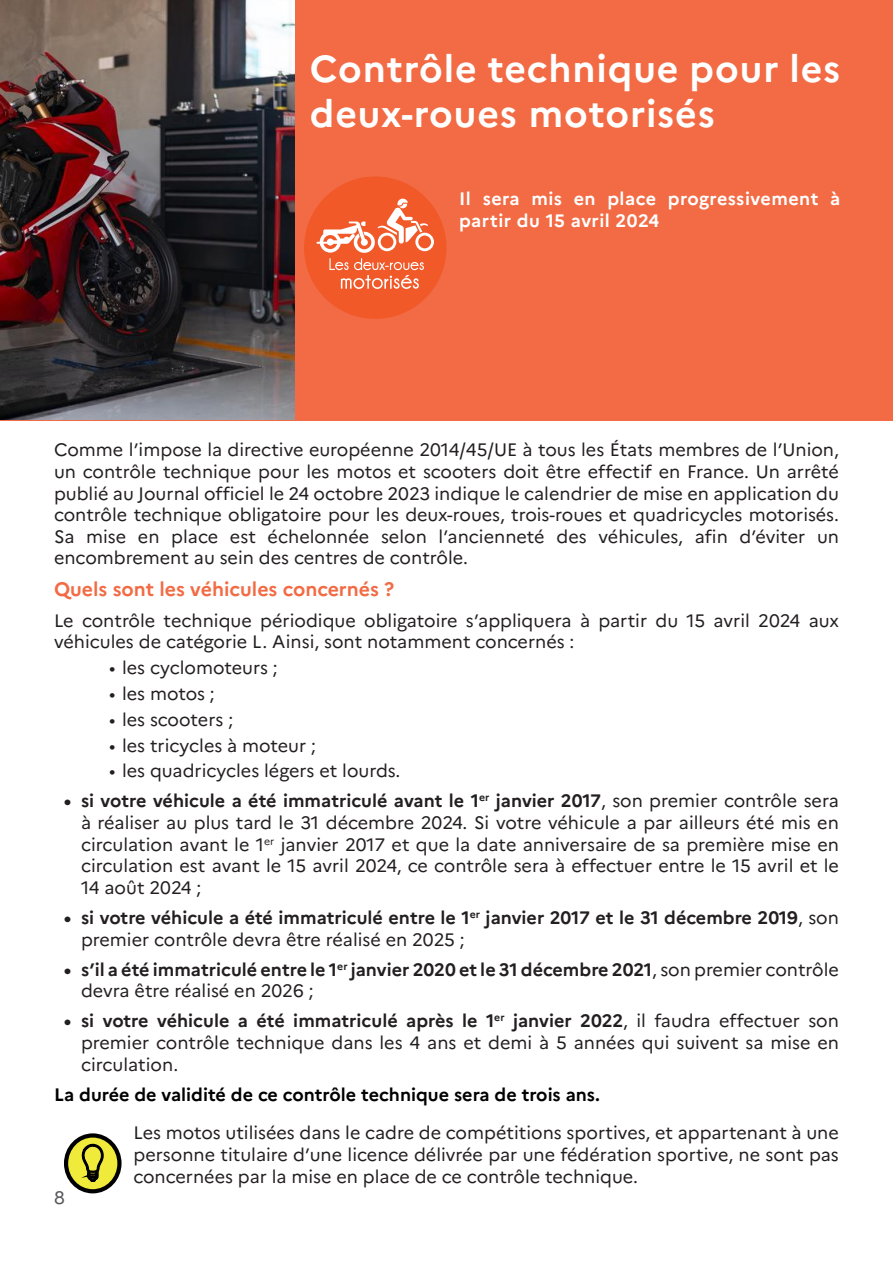
<style>
.page{position:relative;width:893px;height:1263px;background:#fff}
.page>*{position:absolute;margin:0;border:0;box-sizing:border-box;transform-origin:0 0}
.t1{font:700 37.5px/45px "Marianne";letter-spacing:.025em;color:#fff}
.t2{font:700 19.5px "Marianne";color:#f26b44}
.t3{font:18px/21.6px "Marianne";color:#231f20;text-align:justify}
.t4{font:700 18px/21.6px "Marianne";color:#231f20}
.t5{font:700 18px "Marianne";color:#000}
.t6{font:700 18px/21.6px "Marianne";letter-spacing:.025em;color:#fff}
.t7{font:18px "Marianne";color:#57585a}
.s1{font-weight:700}
.s2{font-weight:400}
</style>
<div class="page">
<div style="left:0;top:0;width:893px;height:420px;background:#f26b44"></div>
<img style="left:0;top:0;width:295px;height:420px">
<div style="left:304px;top:176px;width:142px;height:143px;background:#f15929;border-radius:50%"></div>
<svg style="left:316px;top:199px;width:118px;height:90px"></svg>
<svg style="left:66px;top:1135px;width:53px;height:56px"></svg>
<div style="left:64px;top:1133px;width:58px;height:60px;border:4px solid #000;border-radius:50%"></div>
<svg style="left:81px;top:1133px;width:24px;height:61px"></svg>
<p class="t1" style="left:310px;top:46px;width:532px">Contrôle technique pour les deux-roues motorisés</p>
<p class="t6" style="left:459px;top:188px;width:383px">Il sera mis en place progressivement à partir du 15 avril 2024</p>
<p class="t3" style="left:54px;top:439px;width:786px">Comme l’impose la directive européenne 2014/45/UE à tous les États membres de l’Union, un contrôle technique pour les motos et scooters doit être effectif en France. Un arrêté publié au Journal officiel le 24 octobre 2023 indique le calendrier de mise en application du contrôle technique obligatoire pour les deux-roues, trois-roues et quadricycles motorisés.<br>Sa mise en place est échelonnée selon l’ancienneté des véhicules, afin d’éviter un encombrement au sein des centres de contrôle.</p>
<p class="t2" style="left:54px;top:577px;width:342px">Quels sont les véhicules concernés ?</p>
<p class="t3" style="left:54px;top:609px;width:786px">Le contrôle technique périodique obligatoire s’appliquera à partir du 15 avril 2024 aux véhicules de catégorie L. Ainsi, sont notamment concernés :</p>
<p class="t3" style="left:109px;top:657px;width:170px">• les cyclomoteurs ;</p>
<p class="t3" style="left:109px;top:682px;width:107px">• les motos ;</p>
<p class="t3" style="left:109px;top:708px;width:125px">• les scooters ;</p>
<p class="t3" style="left:109px;top:734px;width:208px">• les tricycles à moteur ;</p>
<p class="t3" style="left:109px;top:760px;width:293px">• les quadricycles légers et lourds.</p>
<p class="t3" style="left:81px;top:790px;width:759px;text-indent:-17px"><span class="s1">• si votre véhicule a été immatriculé avant le 1</span><sup>er</sup> <span class="s1">janvier 2017</span>, son premier contrôle sera à réaliser au plus tard le 31 décembre 2024. Si votre véhicule a par ailleurs été mis en circulation avant le 1<sup>er</sup> janvier 2017 et que la date anniversaire de sa première mise en circulation est avant le 15 avril 2024, ce contrôle sera à effectuer entre le 15 avril et le 14 août 2024 ;</p>
<p class="t4" style="left:81px;top:907px;width:759px;text-indent:-17px">• si votre véhicule a été immatriculé entre le 1<sup>er</sup> janvier 2017 et le 31 décembre 2019<span class="s2">, son premier contrôle devra être réalisé en 2025 ;</span></p>
<p class="t4" style="left:81px;top:958px;width:759px;text-indent:-17px">• s’il a été immatriculé entre le 1<sup>er</sup> janvier 2020 et le 31 décembre 2021<span class="s2">, son premier contrôle devra être réalisé en 2026 ;</span></p>
<p class="t3" style="left:81px;top:1010px;width:759px;text-indent:-17px"><span class="s1">• si votre véhicule a été immatriculé après le 1</span><sup>er</sup> <span class="s1">janvier 2022</span>, il faudra effectuer son premier contrôle technique dans les 4 ans et demi à 5 années qui suivent sa mise en circulation.</p>
<p class="t5" style="left:54px;top:1083px;width:547px">La durée de validité de ce contrôle technique sera de trois ans.</p>
<p class="t3" style="left:133px;top:1122px;width:707px">Les motos utilisées dans le cadre de compétitions sportives, et appartenant à une personne titulaire d’une licence délivrée par une fédération sportive, ne sont pas concernées par la mise en place de ce contrôle technique.</p>
<p class="t7" style="left:54px;top:1187px;width:12px">8</p>
</div>
